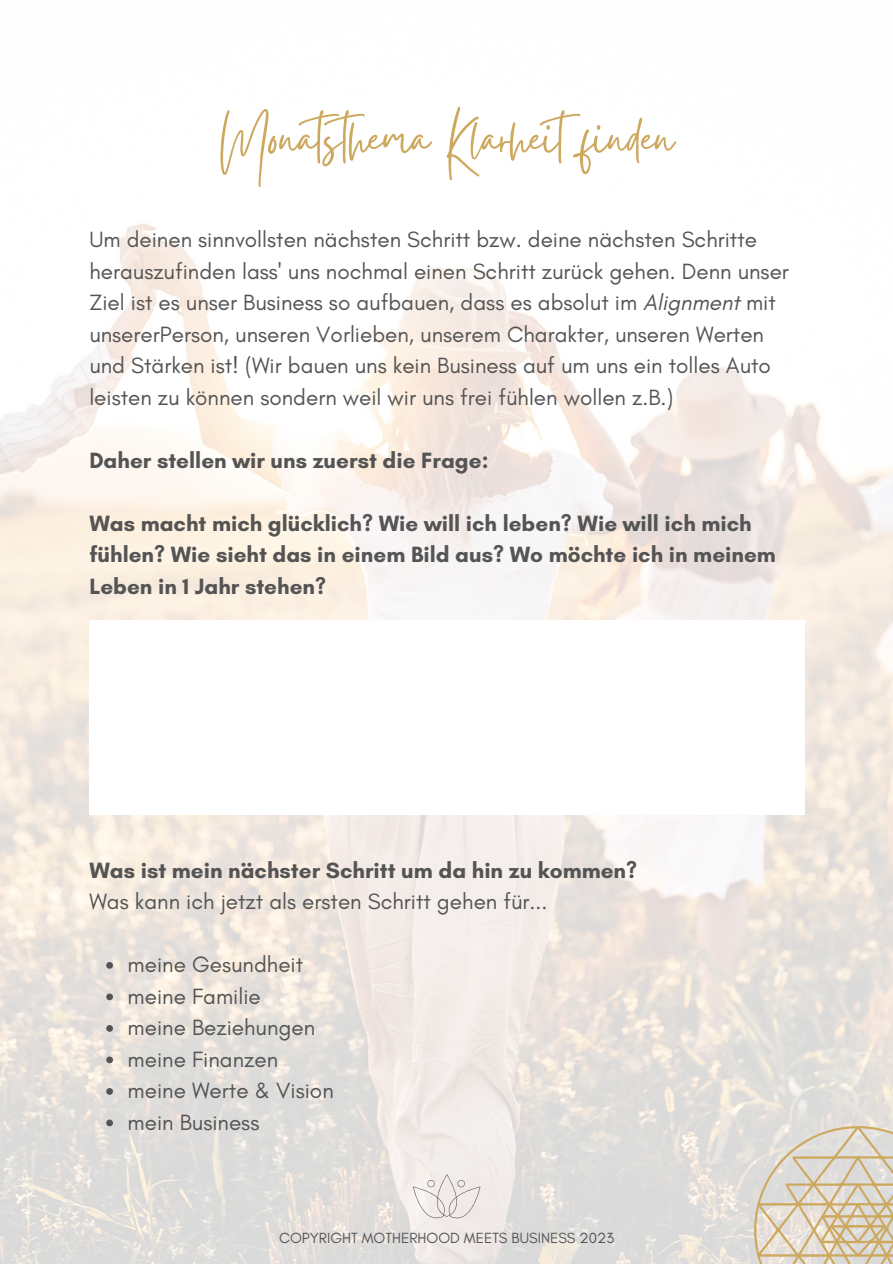
<style>
.page{position:relative;width:893px;height:1264px;background:#fff}
.page>*{position:absolute;margin:0;border:0;box-sizing:border-box;transform-origin:0 0}
.t1{font:63px "Gistesy";color:#cda85f}
.t2{font:22.5px/31.5px "Glacial Indifference";color:#545454}
.t3{font:700 22.5px/31.5px "Glacial Indifference";color:#545454}
.t4{font:15px "Glacial Indifference";color:#545454}
.s1{font-style:italic}
.s2{font-weight:700}
</style>
<div class="page">
<img style="left:0;top:223px;width:892px;height:1040px">
<svg style="left:413px;top:1174px;width:67px;height:43px;background:#e8e3e0"></svg>
<svg style="left:753px;top:1125px;width:139px;height:138px;background:#dcd1bf"></svg>
<svg style="left:106px;top:962px;width:7px;height:6px"></svg>
<svg style="left:106px;top:993px;width:7px;height:7px"></svg>
<svg style="left:106px;top:1025px;width:7px;height:6px"></svg>
<svg style="left:106px;top:1056px;width:7px;height:7px"></svg>
<svg style="left:106px;top:1088px;width:7px;height:6px"></svg>
<svg style="left:106px;top:1119px;width:7px;height:7px"></svg>
<svg style="left:89px;top:620px;width:715px;height:194px"></svg>
<h3 class="t1" style="left:220px;top:94px;width:455px">Monatsthema Klarheitfinden</h3>
<h2 class="t2" style="left:89px;top:224px;width:701px">Um deinen sinnvollsten nächsten Schritt bzw. deine nächsten Schritte herauszufinden lass' uns nochmal einen Schritt zurück gehen. Denn unser Ziel ist es unser Business so aufbauen, dass es absolut im <span class="s1">Alignment</span> mit unsererPerson, unseren Vorlieben, unserem Charakter, unseren Werten und Stärken ist! (Wir bauen uns kein Business auf um uns ein tolles Auto leisten zu können sondern weil wir uns frei fühlen wollen z.B.)</h2>
<h2 class="t3" style="left:89px;top:444px;width:400px">Daher stellen wir uns zuerst die Frage:</h2>
<h3 class="t3" style="left:89px;top:507px;width:688px">Was macht mich glücklich? Wie will ich leben? Wie will ich mich fühlen? Wie sieht das in einem Bild aus? Wo möchte ich in meinem<br>Leben in 1 Jahr stehen?</h3>
<p class="t2" style="left:89px;top:854px;width:549px"><span class="s2">Was ist mein nächster Schritt um da hin zu kommen?<br></span>Was kann ich jetzt als ersten Schritt gehen für...</p>
<p class="t2" style="left:128px;top:948px;width:177px">meine Gesundheit</p>
<p class="t2" style="left:128px;top:980px;width:135px">meine Familie</p>
<p class="t2" style="left:128px;top:1011px;width:189px">meine Beziehungen</p>
<p class="t2" style="left:128px;top:1043px;width:152px">meine Finanzen</p>
<p class="t2" style="left:128px;top:1074px;width:208px">meine Werte &amp; Vision</p>
<p class="t2" style="left:128px;top:1106px;width:133px">mein Business</p>
<h1 class="t4" style="left:279px;top:1228px;width:336px">COPYRIGHT MOTHERHOOD MEETS BUSINESS 2023</h1>
</div>
